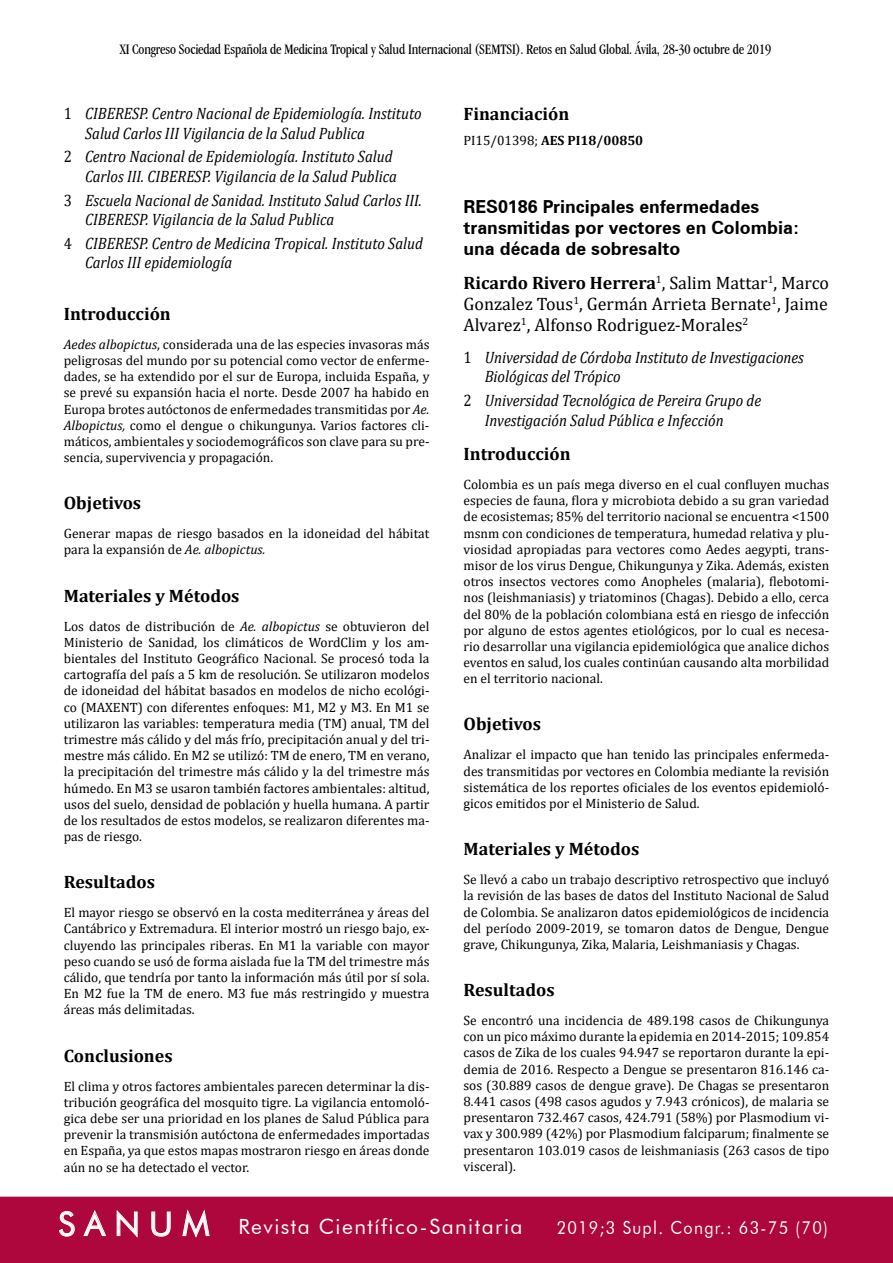
<style>
.page{position:relative;width:893px;height:1263px;background:#fff}
.page>*{position:absolute;margin:0;border:0;box-sizing:border-box;transform-origin:0 0}
.t1{font:21px "Futura BT";letter-spacing:.07em;color:#fff}
.t2{font:700 18px "Cambria";color:#000}
.t3{font:18px/21px "Cambria";color:#000;text-align:justify}
.t4{font:700 18px/21px "Zurich BT";color:#000}
.t5{font:18px "Futura BT";letter-spacing:.08em;color:#fff;scale:.9 1}
.t6{font:italic 16.5px/19.5px "Cambria";color:#000;scale:.9 1}
.t7{font:condensed 15px "Garamond IT Cby BT";letter-spacing:-.01em;color:#000;scale:.95 1}
.t8{font:13.5px/16.2px "Cambria";color:#000;text-align:justify}
.t9{font:700 13.5px "Cambria";color:#000}
.s1{font-style:normal}
.s2{font-style:italic}
.s3{font-weight:400}
.s4{font-weight:700}
.s5{font-size:33px}
</style>
<div class="page">
<div style="left:0;top:1197px;width:893px;height:66px;background:#ad073d"></div>
<p class="t7" style="left:120px;top:41px;width:687px">XI Congreso Sociedad Española de Medicina Tropical y Salud Internacional (SEMTSI). Retos en Salud Global. Ávila, 28-30 octubre de 2019</p>
<p class="t6" style="left:85px;top:103px;width:375px;text-indent:-21px"><span class="s1">1</span> CIBERESP. Centro Nacional de Epidemiología. Instituto<br>Salud Carlos III Vigilancia de la Salud Publica</p>
<p class="t6" style="left:64px;top:146px;width:372px;text-align:right"><span class="s1">2</span> Centro Nacional de Epidemiología. Instituto Salud<br>Carlos III. CIBERESP. Vigilancia de la Salud Publica</p>
<p class="t6" style="left:85px;top:190px;width:376px;text-indent:-21px"><span class="s1">3</span> Escuela Nacional de Sanidad. Instituto Salud Carlos III.<br>CIBERESP. Vigilancia de la Salud Publica</p>
<p class="t6" style="left:85px;top:233px;width:377px;text-indent:-21px"><span class="s1">4</span> CIBERESP. Centro de Medicina Tropical. Instituto Salud<br>Carlos III epidemiología</p>
<h2 class="t2" style="left:64px;top:301px;width:109px">Introducción</h2>
<p class="t8" style="left:64px;top:336px;width:367px"><span class="s2">Aedes albopictus</span>, considerada una de las especies invasoras más peligrosas del mundo por su potencial como vector de enferme&shy;dades, se ha extendido por el sur de Europa, incluida España, y se prevé su expansión hacia el norte. Desde 2007 ha habido en Europa brotes autóctonos de enfermedades transmitidas por <span class="s2">Ae.<br>Albopictus,</span> como el dengue o chikungunya. Varios factores cli&shy;máticos, ambientales y sociodemográficos son clave para su pre&shy;sencia, supervivencia y propagación.</p>
<h2 class="t2" style="left:64px;top:490px;width:79px">Objetivos</h2>
<p class="t8" style="left:64px;top:525px;width:367px">Generar mapas de riesgo basados en la idoneidad del hábitat para la expansión de <span class="s2">Ae. albopictus.</span></p>
<h2 class="t2" style="left:64px;top:583px;width:177px">Materiales y Métodos</h2>
<p class="t8" style="left:64px;top:618px;width:367px">Los datos de distribución de <span class="s2">Ae. albopictus</span> se obtuvieron del Ministerio de Sanidad, los climáticos de WordClim y los am&shy;bientales del Instituto Geográfico Nacional. Se procesó toda la cartografía del país a 5 km de resolución. Se utilizaron modelos de idoneidad del hábitat basados en modelos de nicho ecológi&shy;co (MAXENT) con diferentes enfoques: M1, M2 y M3. En M1 se utilizaron las variables: temperatura media (TM) anual, TM del trimestre más cálido y del más frío, precipitación anual y del tri&shy;mestre más cálido. En M2 se utilizó: TM de enero, TM en verano, la precipitación del trimestre más cálido y la del trimestre más húmedo. En M3 se usaron también factores ambientales: altitud, usos del suelo, densidad de población y huella humana. A partir de los resultados de estos modelos, se realizaron diferentes ma&shy;pas de riesgo.</p>
<h2 class="t2" style="left:64px;top:869px;width:93px">Resultados</h2>
<p class="t8" style="left:64px;top:904px;width:367px">El mayor riesgo se observó en la costa mediterránea y áreas del Cantábrico y Extremadura. El interior mostró un riesgo bajo, ex&shy;cluyendo las principales riberas. En M1 la variable con mayor peso cuando se usó de forma aislada fue la TM del trimestre más cálido, que tendría por tanto la información más útil por sí sola.<br>En M2 fue la TM de enero. M3 fue más restringido y muestra áreas más delimitadas.</p>
<h2 class="t2" style="left:64px;top:1043px;width:110px">Conclusiones</h2>
<p class="t8" style="left:64px;top:1078px;width:367px">El clima y otros factores ambientales parecen determinar la dis&shy;tribución geográfica del mosquito tigre. La vigilancia entomoló&shy;gica debe ser una prioridad en los planes de Salud Pública para prevenir la transmisión autóctona de enfermedades importadas en España, ya que estos mapas mostraron riesgo en áreas donde aún no se ha detectado el vector.</p>
<h2 class="t2" style="left:463px;top:101px;width:107px">Financiación</h2>
<p class="t9" style="left:463px;top:131px;width:181px"><span class="s3">PI15/01398;</span> AES PI18/00850</p>
<h2 class="t4" style="left:463px;top:196px;width:338px">RES0186 Principales enfermedades transmitidas por vectores en Colombia: una década de sobresalto</h2>
<h2 class="t3" style="left:463px;top:272px;width:367px"><span class="s4">Ricardo Rivero Herrera</span><sup>1</sup>, Salim Mattar<sup>1</sup>, Marco Gonzalez Tous<sup>1</sup>, Germán Arrieta Bernate<sup>1</sup>, Jaime Alvarez<sup>1</sup>, Alfonso Rodriguez-Morales<sup>2</sup></h2>
<p class="t6" style="left:485px;top:347px;width:356px;text-indent:-21px"><span class="s1">1</span> Universidad de Córdoba Instituto de Investigaciones<br>Biológicas del Trópico</p>
<p class="t6" style="left:485px;top:390px;width:309px;text-indent:-21px"><span class="s1">2</span> Universidad Tecnológica de Pereira Grupo de<br>Investigación Salud Pública e Infección</p>
<h2 class="t2" style="left:463px;top:441px;width:109px">Introducción</h2>
<p class="t8" style="left:463px;top:476px;width:367px">Colombia es un país mega diverso en el cual confluyen muchas especies de fauna, flora y microbiota debido a su gran variedad de ecosistemas; 85% del territorio nacional se encuentra &lt;1500 msnm con condiciones de temperatura, humedad relativa y plu&shy;viosidad apropiadas para vectores como Aedes aegypti, trans&shy;misor de los virus Dengue, Chikungunya y Zika. Además, existen otros insectos vectores como Anopheles (malaria), flebotomi&shy;nos (leishmaniasis) y triatominos (Chagas). Debido a ello, cerca del 80% de la población colombiana está en riesgo de infección por alguno de estos agentes etiológicos, por lo cual es necesa&shy;rio desarrollar una vigilancia epidemiológica que analice dichos eventos en salud, los cuales continúan causando alta morbilidad en el territorio nacional.</p>
<h2 class="t2" style="left:463px;top:712px;width:79px">Objetivos</h2>
<p class="t8" style="left:463px;top:747px;width:367px">Analizar el impacto que han tenido las principales enfermeda&shy;des transmitidas por vectores en Colombia mediante la revisión sistemática de los reportes oficiales de los eventos epidemioló&shy;gicos emitidos por el Ministerio de Salud.</p>
<h2 class="t2" style="left:463px;top:836px;width:177px">Materiales y Métodos</h2>
<p class="t8" style="left:463px;top:871px;width:367px">Se llevó a cabo un trabajo descriptivo retrospectivo que incluyó la revisión de las bases de datos del Instituto Nacional de Salud de Colombia. Se analizaron datos epidemiológicos de incidencia del período 2009-2019, se tomaron datos de Dengue, Dengue grave, Chikungunya, Zika, Malaria, Leishmaniasis y Chagas.</p>
<h2 class="t2" style="left:463px;top:977px;width:93px">Resultados</h2>
<p class="t8" style="left:463px;top:1012px;width:367px">Se encontró una incidencia de 489.198 casos de Chikungunya con un pico máximo durante la epidemia en 2014-2015; 109.854 casos de Zika de los cuales 94.947 se reportaron durante la epi&shy;demia de 2016. Respecto a Dengue se presentaron 816.146 ca&shy;sos (30.889 casos de dengue grave). De Chagas se presentaron 8.441 casos (498 casos agudos y 7.943 crónicos), de malaria se presentaron 732.467 casos, 424.791 (58%) por Plasmodium vi&shy;vax y 300.989 (42%) por Plasmodium falciparum; finalmente se presentaron 103.019 casos de leishmaniasis (263 casos de tipo visceral).</p>
<h1 class="t1" style="left:58px;top:1214px;width:466px"><span class="s5">S A N U M</span> Revista Científico-Sanitaria</h1>
<h2 class="t5" style="left:557px;top:1217px;width:303px">2019;3 Supl. Congr.: 63-75 (70)</h2>
</div>
